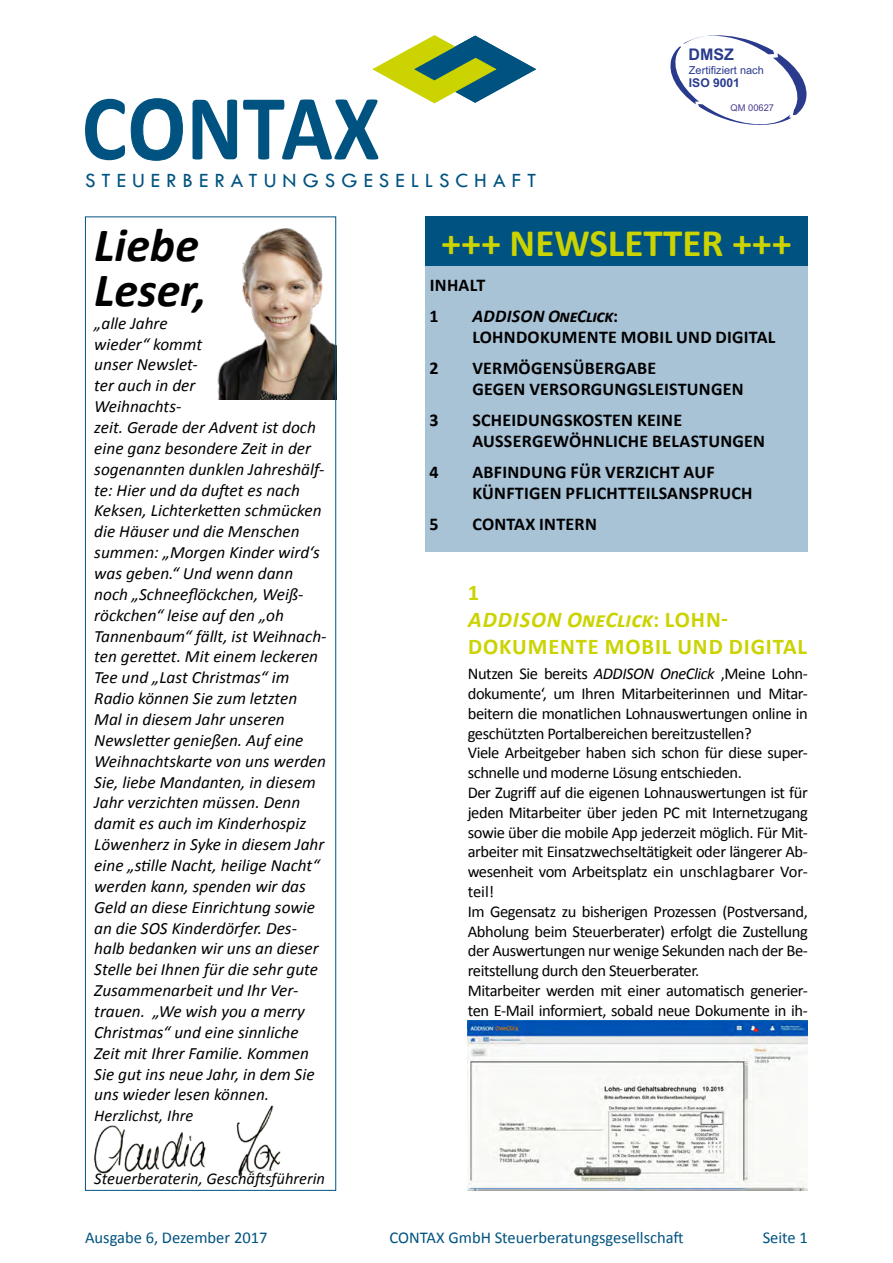
<style>
.page{position:relative;width:893px;height:1263px;background:#fff}
.page>*{position:absolute;margin:0;border:0;box-sizing:border-box;transform-origin:0 0}
.t1{font:italic 700 48px/45px "Calibri";color:#000}
.t2{font:700 39px "Calibri";color:#cbd300}
.t3{font:700 22.5px/27px "Calibri";letter-spacing:.04em;color:#cbd300}
.t4{font:21px "Tw Cen";letter-spacing:.29em;color:#005380}
.t5{font:700 18px/21.6px "Calibri";letter-spacing:.015em;color:#000}
.t6{font:italic 17.25px/20.9px "Calibri";color:#000}
.t7{font:16.5px/19.8px "Calibri";letter-spacing:-.025em;color:#000}
.t8{font:16.5px "Calibri";color:#005380}
.t9{font:italic 16.5px "Calibri";color:#000}
.t10{font:700 16.05px "Arial";color:#2a3b8e}
.t11{font:700 12.15px "Arial";color:#2a3b8e}
.t12{font:10.95px "Arial";color:#2a3b8e}
.t13{font:9.3px "Arial";color:#4b3c8d}
.s1{font-style:italic}
</style>
<div class="page">
<img style="left:217px;top:228px;width:117px;height:172px">
<div style="left:425px;top:265px;width:383px;height:286px;background:#a8c2d6"></div>
<svg style="left:670px;top:35px;width:137px;height:90px"></svg>
<img style="left:94px;top:1105px;width:187px;height:71px">
<img style="left:468px;top:1020px;width:340px;height:171px">
<svg style="left:85px;top:98px;width:98px;height:63px"></svg>
<svg style="left:192px;top:100px;width:45px;height:60px"></svg>
<svg style="left:243px;top:35px;width:293px;height:125px"></svg>
<div style="left:425px;top:216px;width:383px;height:50px;background:#005380"></div>
<p class="t4" style="left:85px;top:167px;width:453px">STEUERBERATUNGSGESELLSCHAFT</p>
<p class="t10" style="left:688px;top:45px;width:47px">DMSZ</p>
<p class="t12" style="left:689px;top:64px;width:76px">Zertifiziert nach</p>
<p class="t11" style="left:689px;top:76px;width:53px">ISO 9001</p>
<p class="t13" style="left:730px;top:102px;width:45px">QM 00627</p>
<h1 class="t1" style="left:94px;top:223px;width:114px">Liebe<br>Leser,</h1>
<p class="t6" style="left:94px;top:312px;width:234px">„alle Jahre<br>wieder“ kommt<br>unser Newslet-<br>ter auch in der<br>Weihnachts-<br>zeit. Gerade der Advent ist doch eine ganz besondere Zeit in der sogenannten dunklen Jahreshälf&shy;te: Hier und da duftet es nach<br>Keksen, Lichterketten schmücken die Häuser und die Menschen summen: „Morgen Kinder wird‘s was geben.“ Und wenn dann noch „Schneeflöckchen, Weiß&shy;röckchen“ leise auf den „oh<br>Tannenbaum“ fällt, ist Weihnach&shy;ten gerettet. Mit einem leckeren<br>Tee und „Last Christmas“ im<br>Radio können Sie zum letzten<br>Mal in diesem Jahr unseren<br>Newsletter genießen. Auf eine<br>Weihnachtskarte von uns werden<br>Sie, liebe Mandanten, in diesem<br>Jahr verzichten müssen. Denn damit es auch im Kinderhospiz<br>Löwenherz in Syke in diesem Jahr eine „stille Nacht, heilige Nacht“ werden kann, spenden wir das<br>Geld an diese Einrichtung sowie an die SOS Kinderdörfer. Des&shy;halb bedanken wir uns an dieser<br>Stelle bei Ihnen für die sehr gute<br>Zusammenarbeit und Ihr Ver&shy;trauen. „We wish you a merry<br>Christmas“ und eine sinnliche<br>Zeit mit Ihrer Familie. Kommen<br>Sie gut ins neue Jahr, in dem Sie uns wieder lesen können.</p>
<p class="t9" style="left:94px;top:1105px;width:101px">Herzlichst, Ihre</p>
<p class="t9" style="left:94px;top:1167px;width:232px">Steuerberaterin, Geschäftsführerin</p>
<h2 class="t2" style="left:442px;top:218px;width:351px">+++ NEWSLETTER +++</h2>
<p class="t5" style="left:429px;top:270px;width:57px;line-height:30.5px">INHALT<br>1</p>
<p class="t5" style="left:472px;top:305px;width:305px"><span class="s1">ADDISON OneClick</span>:<br>LOHNDOKUMENTE MOBIL UND DIGITAL</p>
<p class="t5" style="left:429px;top:357px;width:11px">2</p>
<p class="t5" style="left:472px;top:357px;width:273px">VERMÖGENSÜBERGABE<br>GEGEN VERSORGUNGSLEISTUNGEN</p>
<p class="t5" style="left:429px;top:409px;width:11px">3</p>
<p class="t5" style="left:472px;top:409px;width:294px">SCHEIDUNGSKOSTEN KEINE<br>AUSSERGEWÖHNLICHE BELASTUNGEN</p>
<p class="t5" style="left:429px;top:461px;width:11px">4</p>
<p class="t5" style="left:472px;top:461px;width:282px">ABFINDUNG FÜR VERZICHT AUF<br>KÜNFTIGEN PFLICHTTEILSANSPRUCH</p>
<p class="t5" style="left:429px;top:513px;width:11px">5</p>
<p class="t5" style="left:472px;top:513px;width:126px">CONTAX INTERN</p>
<h3 class="t3" style="left:468px;top:579px;width:341px">1<br><span class="s1">ADDISON OneClick</span>: LOHN-<br>DOKUMENTE MOBIL UND DIGITAL</h3>
<p class="t7" style="left:468px;top:664px;width:342px">Nutzen Sie bereits <span class="s1">ADDISON OneClick</span> ‚Meine Lohn&shy;dokumente‘, um Ihren Mitarbeiterinnen und Mitar&shy;beitern die monatlichen Lohnauswertungen online in geschützten Portalbereichen bereitzustellen?<br>Viele Arbeitgeber haben sich schon für diese super&shy;schnelle und moderne Lösung entschieden.<br>Der Zugriff auf die eigenen Lohnauswertungen ist für jeden Mitarbeiter über jeden PC mit Internetzugang sowie über die mobile App jederzeit möglich. Für Mit&shy;arbeiter mit Einsatzwechseltätigkeit oder längerer Ab&shy;wesenheit vom Arbeitsplatz ein unschlagbarer Vor&shy;teil!<br>Im Gegensatz zu bisherigen Prozessen (Postversand, Abholung beim Steuerberater) erfolgt die Zustellung der Auswertungen nur wenige Sekunden nach der Be&shy;reitstellung durch den Steuerberater.<br>Mitarbeiter werden mit einer automatisch generier&shy;ten E-Mail informiert, sobald neue Dokumente in ih-</p>
<p class="t8" style="left:85px;top:1227px;width:184px">Ausgabe 6, Dezember 2017</p>
<p class="t8" style="left:390px;top:1227px;width:296px">CONTAX GmbH Steuerberatungsgesellschaft</p>
<p class="t8" style="left:763px;top:1227px;width:47px">Seite 1</p>
</div>
